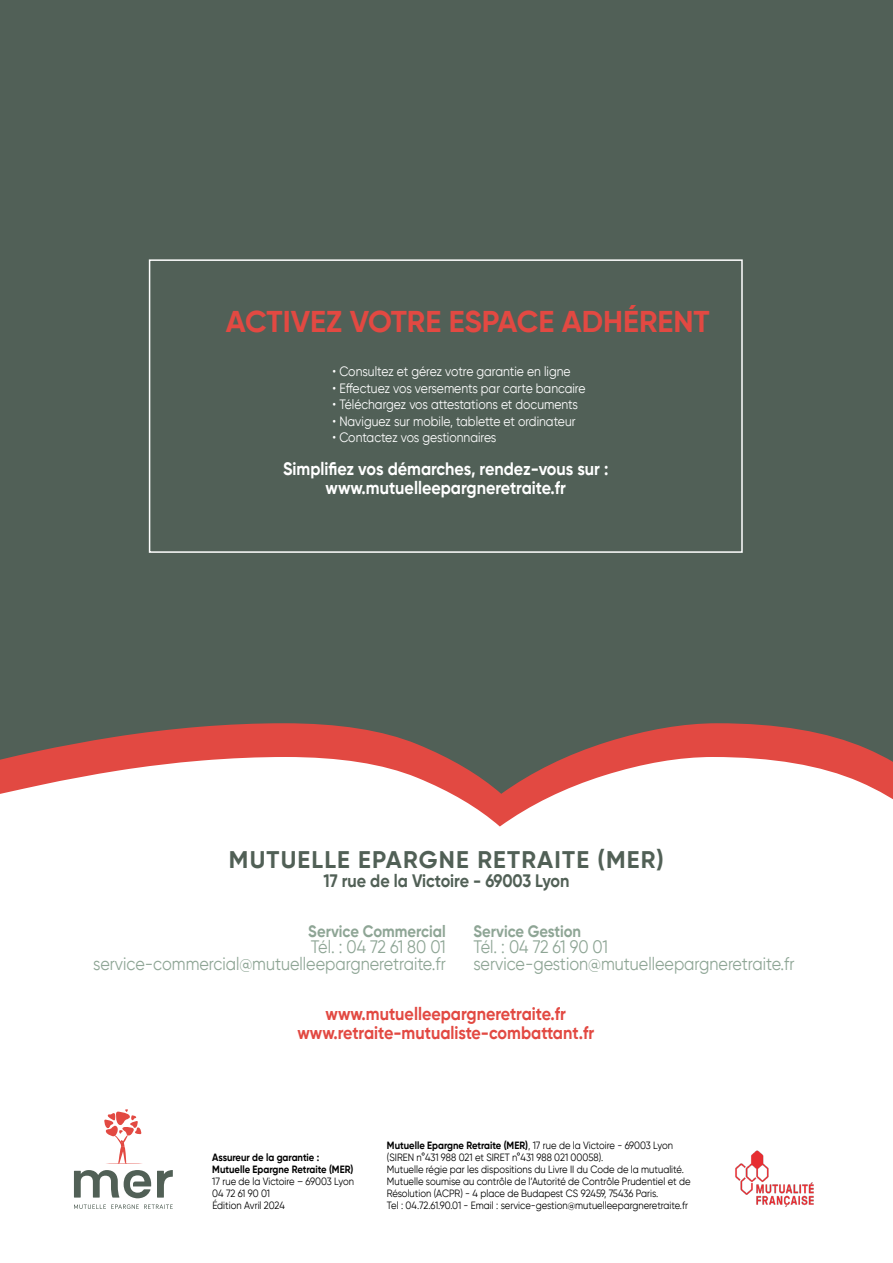
<style>
.page{position:relative;width:893px;height:1263px;background:#fff}
.page>*{position:absolute;margin:0;border:0;box-sizing:border-box;transform-origin:0 0}
.t1{font:700 30px "Gilroy";color:#e24942}
.t2{font:700 24px "Gilroy";letter-spacing:.05em;color:#516056}
.t3{font:18px/16.5px "Gilroy";color:#8ea595;text-align:right;scale:.9 1}
.t4{font:700 18px/19.5px "Gilroy";color:#fff;text-align:center;scale:.9 1}
.t5{font:700 18px/19.5px "Gilroy";color:#e24942;text-align:center;scale:.9 1}
.t6{font:700 18px "Gilroy";color:#516056;scale:.9 1}
.t7{font:700 16.5px "Gilroy";color:#8ea595;scale:.9 1}
.t8{font:13.5px "Gilroy";color:#fff;scale:.9 1}
.t9{font:10.5px/12px "Gilroy";color:#000;scale:.9 1}
.t10{font:700 10.5px/12px "Gilroy";color:#000;scale:.9 1}
.s1{font-weight:700}
</style>
<div class="page">
<div style="left:0;top:0;width:893px;height:821px;background:#516057"></div>
<svg style="left:12px;top:723px;width:872px;height:34px;fill:#e24942"></svg>
<svg style="left:0;top:757px;width:893px;height:442px"></svg>
<div style="left:149px;top:259px;width:594px;height:294px;border:2px solid #fff"></div>
<svg style="left:157px;top:1170px;width:16px;height:27px"></svg>
<svg style="left:74px;top:1170px;width:77px;height:28px"></svg>
<svg style="left:104px;top:1109px;width:39px;height:55px"></svg>
<svg style="left:74px;top:1204px;width:99px;height:5px"></svg>
<img style="left:715px;top:1131px;width:119px;height:76px">
<h1 class="t1" style="left:226px;top:302px;width:485px">ACTIVEZ VOTRE ESPACE ADHÉRENT</h1>
<p class="t8" style="left:333px;top:363px;width:266px">• Consultez et gérez votre garantie en ligne</p>
<p class="t8" style="left:333px;top:380px;width:282px">• Effectuez vos versements par carte bancaire</p>
<p class="t8" style="left:333px;top:396px;width:274px">• Téléchargez vos attestations et documents</p>
<p class="t8" style="left:333px;top:413px;width:271px">• Naviguez sur mobile, tablette et ordinateur</p>
<p class="t8" style="left:333px;top:429px;width:183px">• Contactez vos gestionnaires</p>
<h3 class="t4" style="left:283px;top:458px;width:363px">Simplifiez vos démarches, rendez-vous sur : www.mutuelleepargneretraite.fr</h3>
<h2 class="t2" style="left:229px;top:844px;width:437px">MUTUELLE EPARGNE RETRAITE (MER)</h2>
<h3 class="t6" style="left:323px;top:869px;width:275px">17 rue de la Victoire - 69003 Lyon</h3>
<h3 class="t7" style="left:308px;top:920px;width:154px">Service Commercial</h3>
<h3 class="t3" style="left:93px;top:938px;width:393px">Tél. : 04 72 61 80 01 service-commercial@mutuelleepargneretraite.fr</h3>
<h3 class="t7" style="left:473px;top:920px;width:121px">Service Gestion</h3>
<h3 class="t3" style="left:473px;top:938px;width:358px;text-align:left">Tél. : 04 72 61 90 01 service-gestion@mutuelleepargneretraite.fr</h3>
<h3 class="t5" style="left:297px;top:1003px;width:331px">www.mutuelleepargneretraite.fr www.retraite-mutualiste-combattant.fr</h3>
<p class="t10" style="left:212px;top:1151px;width:158px">Assureur de la garantie :<br>Mutuelle Epargne Retraite (MER)</p>
<p class="t9" style="left:212px;top:1175px;width:159px">17 rue de la Victoire – 69003 Lyon<br>04 72 61 90 01<br>Édition Avril 2024</p>
<p class="t9" style="left:387px;top:1139px;width:339px"><span class="s1">Mutuelle Epargne Retraite (MER)</span>, 17 rue de la Victoire - 69003 Lyon (SIREN n°431 988 021 et SIRET n°431 988 021 00058).<br>Mutuelle régie par les dispositions du Livre II du Code de la mutualité.<br>Mutuelle soumise au contrôle de l’Autorité de Contrôle Prudentiel et de Résolution (ACPR) - 4 place de Budapest CS 92459, 75436 Paris.<br>Tel : 04.72.61.90.01 - Email : service-gestion@mutuelleepargneretraite.fr</p>
</div>
